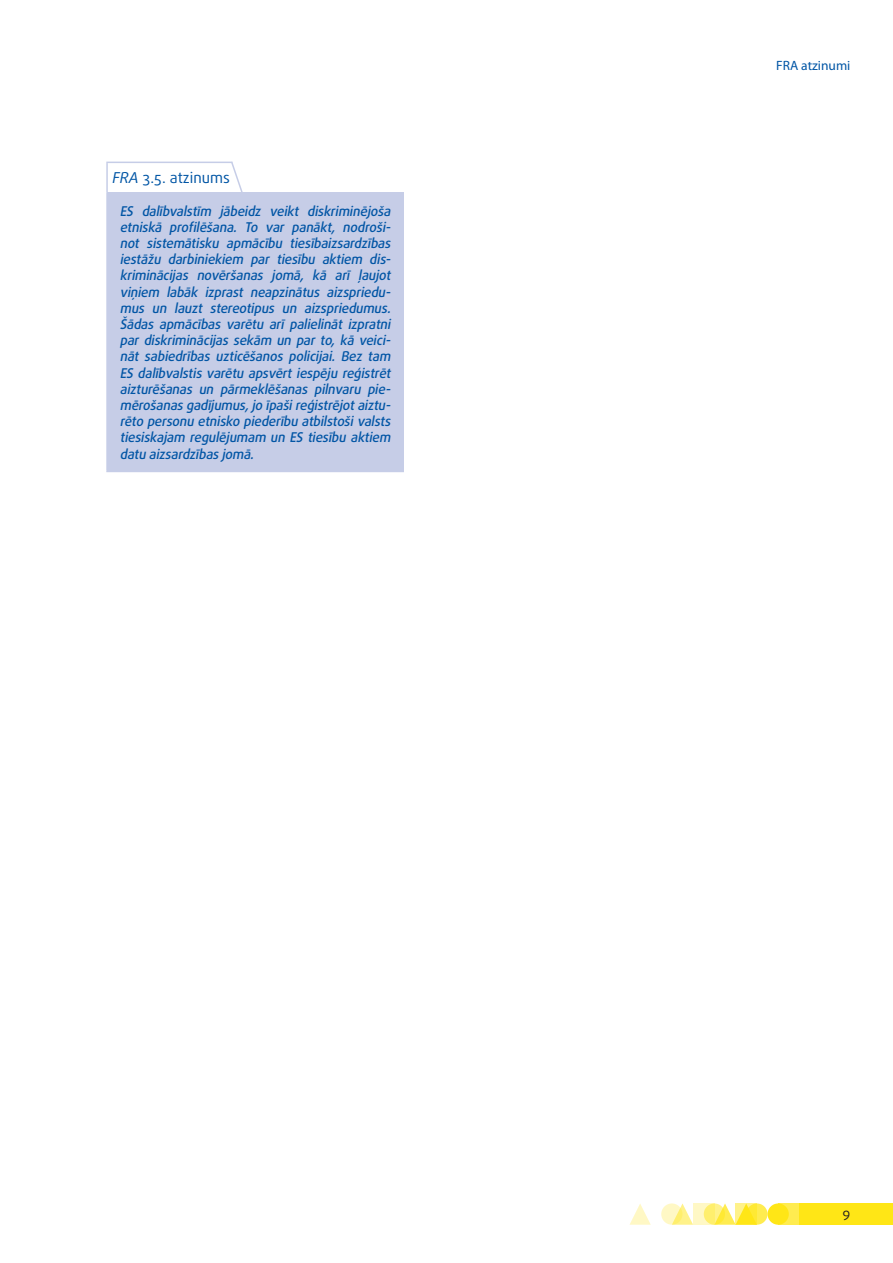
<style>
.page{position:relative;width:893px;height:1263px;background:#fff}
.page>*{position:absolute;margin:0;border:0;box-sizing:border-box;transform-origin:0 0}
.opinion_header{font:15px "Daxline Pro";color:#0155a5}
.opinion_text{font:italic 500 13.5px/16.2px "Daxline Pro";letter-spacing:-.01em;color:#0155a5;text-align:justify}
.t1{font:13.5px "Myriad Pro";color:#0155a5}
.t2{font:13.5px "Daxline Pro";color:#231f20}
.s1{font-style:italic}
</style>
<div class="page">
<div style="left:746px;top:1203px;width:21px;height:22px;background:#ffec50;border-radius:50%"></div>
<div style="left:778px;top:1203px;width:21px;height:22px;background:#ffec50"></div>
<div style="left:799px;top:1203px;width:94px;height:22px;background:#ffe616"></div>
<svg style="left:675px;top:1203px;width:18px;height:22px"></svg>
<svg style="left:629px;top:1204px;width:22px;height:21px"></svg>
<div style="left:767px;top:1203px;width:22px;height:22px;background:#ffe616;border-radius:50%"></div>
<svg style="left:718px;top:1203px;width:18px;height:22px"></svg>
<svg style="left:704px;top:1203px;width:21px;height:22px"></svg>
<svg style="left:661px;top:1203px;width:21px;height:22px"></svg>
<svg style="left:736px;top:1203px;width:21px;height:22px"></svg>
<svg style="left:693px;top:1203px;width:21px;height:22px"></svg>
<div style="left:107px;top:192px;width:296px;height:279px;background:#c6cde7"></div>
<hr style="left:402px;top:192px;width:2px;height:279px;background:#c6cde7">
<hr style="left:106px;top:163px;width:2px;height:29px;background:#c6cde7">
<hr style="left:106px;top:162px;width:126px;height:1px;background:#c6cde7">
<hr style="left:106px;top:192px;width:2px;height:279px;background:#c6cde7">
<hr style="left:106px;top:471px;width:126px;height:1px;background:#c6cde7">
<hr style="left:232px;top:471px;width:172px;height:1px;background:#c6cde7">
<svg style="left:230px;top:161px;width:13px;height:31px"></svg>
<p class="opinion_header" style="left:112px;top:167px;width:119px"><span class="s1">FRA</span> 3.5. atzinums</p>
<p class="opinion_text" style="left:120px;top:203px;width:275px">ES dalībvalstīm jābeidz veikt diskriminējoša etniskā profilēšana. To var panākt, nodroši&shy;not sistemātisku apmācību tiesībaizsardzības iestāžu darbiniekiem par tiesību aktiem dis&shy;kriminācijas novēršanas jomā, kā arī ļaujot viņiem labāk izprast neapzinātus aizspriedu&shy;mus un lauzt stereotipus un aizspriedumus.<br>Šādas apmācības varētu arī palielināt izpratni par diskriminācijas sekām un par to, kā veici&shy;nāt sabiedrības uzticēšanos policijai. Bez tam ES dalībvalstis varētu apsvērt iespēju reģistrēt aizturēšanas un pārmeklēšanas pilnvaru pie&shy;mērošanasgadījumus,jo īpašireģistrējotaiztu&shy;rēto personu etnisko piederību atbilstošivalsts tiesiskajam regulējumam un ES tiesību aktiem datu aizsardzībasjomā.</p>
<p class="t1" style="left:776px;top:57px;width:76px">FRA atzinumi</p>
<p class="t2" style="left:843px;top:1204px;width:9px">9</p>
</div>
